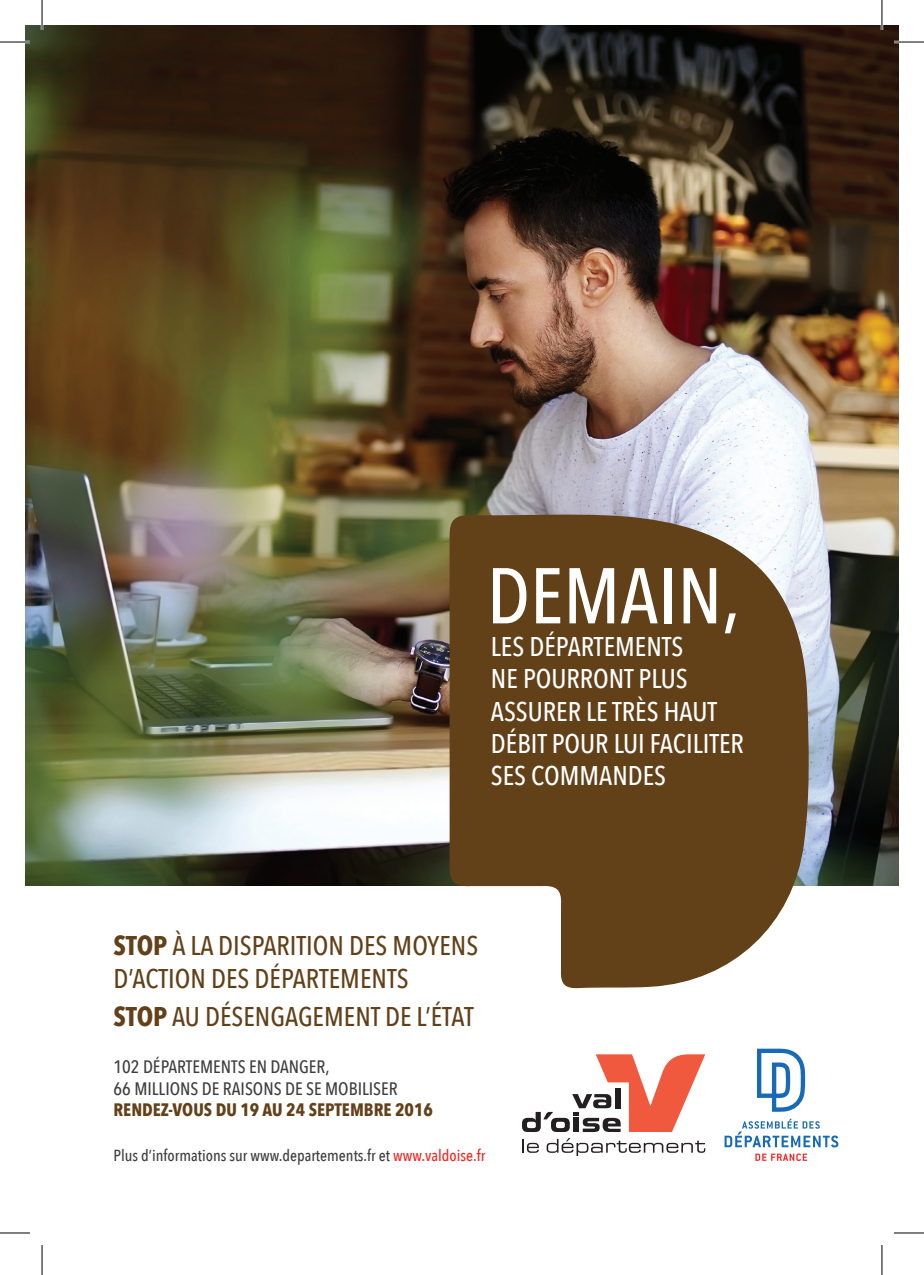
<style>
.page{position:relative;width:924px;height:1275px;background:#fff}
.page>*{position:absolute;margin:0;border:0;box-sizing:border-box;transform-origin:0 0}
.t1{font:500 78px "Avenir Next Condensed";color:#fff}
.t2{font:500 27px/32.4px "Avenir Next Condensed";color:#fff}
.t3{font:500 27px/32.4px "Avenir Next Condensed";color:#624119}
.t4{font:500 18px/21.6px "Avenir Next Condensed";color:#3e3e3f}
.t5{font:700 18px "Avenir Next Condensed";color:#624119}
.t6{font:500 16px "Avenir Next Condensed";color:#3e3e3f}
.s1{font-weight:700}
.s2{color:#ee2823}
</style>
<div class="page">
<img style="left:25px;top:25px;width:873px;height:860px">
<svg style="left:449px;top:513px;width:361px;height:475px;background:#785c3b"></svg>
<svg style="left:757px;top:1048px;width:47px;height:63px"></svg>
<svg style="left:755px;top:1153px;width:51px;height:8px"></svg>
<svg style="left:724px;top:1118px;width:114px;height:29px"></svg>
<svg style="left:522px;top:1139px;width:16px;height:13px"></svg>
<svg style="left:546px;top:1138px;width:159px;height:18px"></svg>
<svg style="left:522px;top:1054px;width:183px;height:78px"></svg>
<hr style="left:0;top:41px;width:30px;height:2px;background:#fff">
<hr style="left:893px;top:41px;width:30px;height:2px;background:#fff">
<hr style="left:41px;top:0;width:2px;height:30px;background:#fff">
<hr style="left:880px;top:0;width:2px;height:30px;background:#fff">
<hr style="left:0;top:42px;width:30px;height:1px;background:#000">
<hr style="left:893px;top:42px;width:30px;height:1px;background:#000">
<hr style="left:0;top:1232px;width:30px;height:1px;background:#000">
<hr style="left:893px;top:1232px;width:30px;height:1px;background:#000">
<hr style="left:42px;top:0;width:1px;height:30px;background:#000">
<hr style="left:42px;top:1245px;width:1px;height:30px;background:#000">
<hr style="left:881px;top:0;width:1px;height:30px;background:#000">
<hr style="left:881px;top:1245px;width:1px;height:30px;background:#000">
<h1 class="t1" style="left:486px;top:549px;width:254px">DEMAIN,</h1>
<p class="t2" style="left:490px;top:630px;width:254px">LES DÉPARTEMENTS<br>NE POURRONT PLUS<br>ASSURER LE TRÈS HAUT<br>DÉBIT POUR LUI FACILITER<br>SES COMMANDES</p>
<p class="t3" style="left:113px;top:929px;width:366px"><span class="s1">STOP</span> À LA DISPARITION DES MOYENS<br>D’ACTION DES DÉPARTEMENTS</p>
<p class="t3" style="left:113px;top:1000px;width:361px"><span class="s1">STOP</span> AU DÉSENGAGEMENT DE L’ÉTAT</p>
<p class="t4" style="left:113px;top:1055px;width:285px">102 DÉPARTEMENTS EN DANGER,<br>66 MILLIONS DE RAISONS DE SE MOBILISER</p>
<p class="t5" style="left:113px;top:1098px;width:321px">RENDEZ-VOUS DU 19 AU 24 SEPTEMBRE 2016</p>
<p class="t6" style="left:113px;top:1145px;width:373px">Plus d’informations sur www.departements.fr et <span class="s2">www.valdoise.fr</span></p>
</div>
